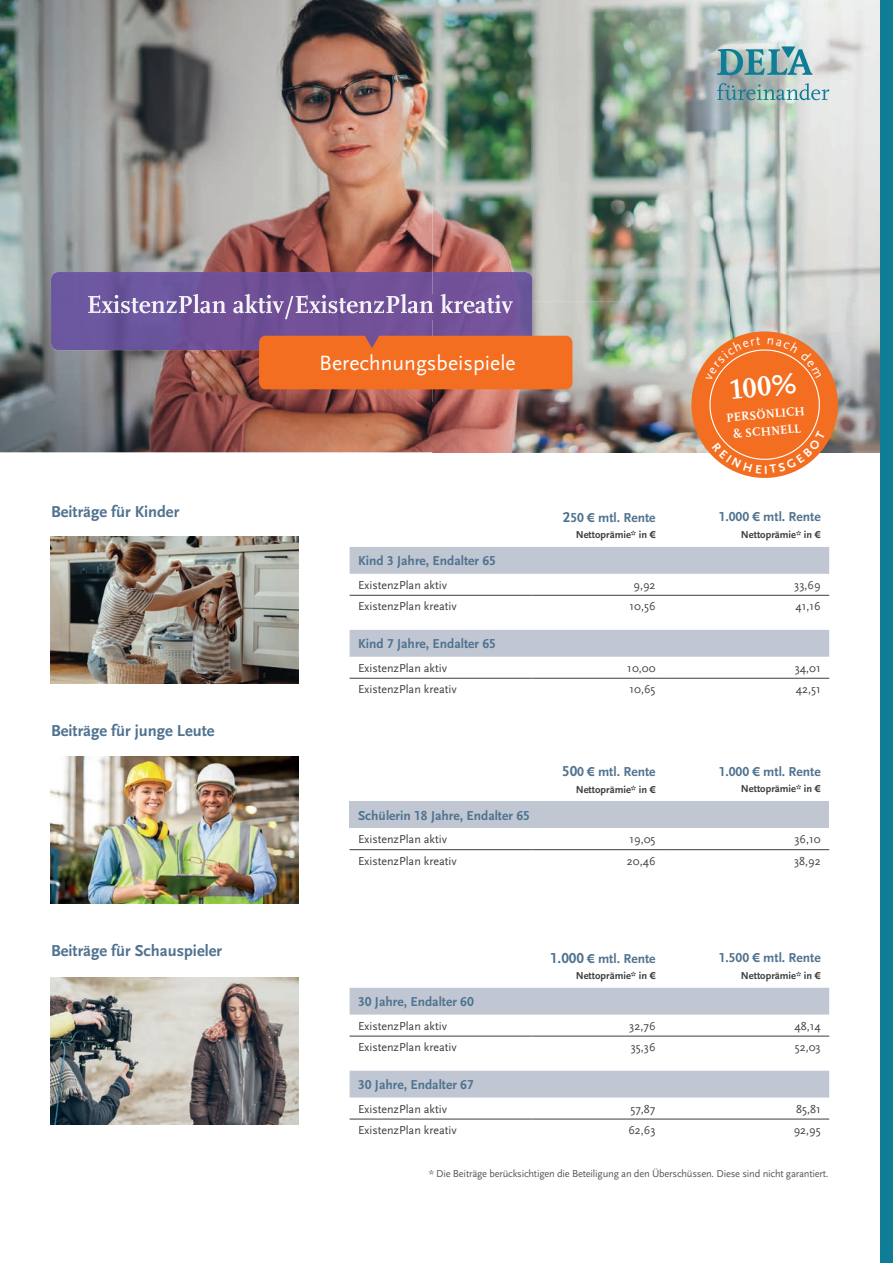
<style>
.page{position:relative;width:893px;height:1263px;background:#fff}
.page>*{position:absolute;margin:0;border:0;box-sizing:border-box;transform-origin:0 0}
.t1{font:700 29.25px "Scala OT";color:#fff}
.t2{font:21.6px "Scala Sans";color:#fff}
.t3{font:16.5px "Scala Sans Bold LF";color:#4f728f}
.t4{font:13.5px "Scala Sans Bold LF";color:#4f728f}
.t5{font:700 12.3px/17px "Scala OT";color:#fff;text-align:center}
.t6{font:12px "Scala Sans";color:#3e3e3f}
.t7{font:10.5px "Scala Sans Bold LF";color:#3e3e3f}
.t8{font:10.5px "Scala Sans";letter-spacing:-.02em;color:#57585a}
.s1{font-size:15px}
</style>
<div class="page">
<img style="left:0;top:0;width:432px;height:452px">
<img style="left:432px;top:0;width:398px;height:201px">
<img style="left:830px;top:0;width:50px;height:452px">
<img style="left:432px;top:201px;width:100px;height:71px">
<img style="left:532px;top:201px;width:299px;height:201px">
<img style="left:432px;top:389px;width:100px;height:13px">
<img style="left:432px;top:402px;width:256px;height:50px">
<svg style="left:717px;top:46px;width:95px;height:29px;background:#7eaeb5"></svg>
<svg style="left:717px;top:83px;width:113px;height:17px;background:#94b5b8"></svg>
<svg style="left:350px;top:547px;width:479px;height:110px"></svg>
<hr style="left:350px;top:678px;width:181px;height:1px;background:#3e3e3f">
<hr style="left:531px;top:678px;width:133px;height:1px;background:#3e3e3f">
<hr style="left:664px;top:678px;width:165px;height:1px;background:#3e3e3f">
<hr style="left:350px;top:595px;width:181px;height:1px;background:#3e3e3f">
<hr style="left:531px;top:595px;width:133px;height:1px;background:#3e3e3f">
<hr style="left:664px;top:595px;width:165px;height:1px;background:#3e3e3f">
<img style="left:50px;top:536px;width:248px;height:147px">
<div style="left:350px;top:801px;width:479px;height:27px;background:#c0c7d3"></div>
<hr style="left:350px;top:849px;width:181px;height:1px;background:#3e3e3f">
<hr style="left:531px;top:849px;width:133px;height:1px;background:#3e3e3f">
<hr style="left:664px;top:849px;width:165px;height:1px;background:#3e3e3f">
<img style="left:50px;top:756px;width:248px;height:147px">
<svg style="left:350px;top:988px;width:479px;height:109px"></svg>
<hr style="left:350px;top:1119px;width:181px;height:1px;background:#3e3e3f">
<hr style="left:531px;top:1119px;width:133px;height:1px;background:#3e3e3f">
<hr style="left:664px;top:1119px;width:165px;height:1px;background:#3e3e3f">
<hr style="left:350px;top:1036px;width:181px;height:1px;background:#3e3e3f">
<hr style="left:531px;top:1036px;width:133px;height:1px;background:#3e3e3f">
<hr style="left:664px;top:1036px;width:165px;height:1px;background:#3e3e3f">
<img style="left:50px;top:978px;width:248px;height:147px">
<img style="left:51px;top:272px;width:481px;height:78px">
<div style="left:259px;top:336px;width:313px;height:53px;background:#f36e21"></div>
<img style="left:88px;top:294px;width:344px;height:25px">
<img style="left:432px;top:294px;width:81px;height:25px">
<div style="left:880px;top:0;width:13px;height:1263px;background:#107d97"></div>
<svg style="left:688px;top:328px;width:153px;height:150px;background:#ea8b53"></svg>
<h3 class="t3" style="left:51px;top:502px;width:130px">Beiträge für Kinder</h3>
<h3 class="t3" style="left:51px;top:722px;width:165px">Beiträge für junge Leute</h3>
<h2 class="t2" style="left:319px;top:352px;width:198px">Berechnungsbeispiele</h2>
<p class="t4" style="left:563px;top:510px;width:94px"><span class="s1">2</span>50 € mtl. Rente</p>
<p class="t7" style="left:576px;top:529px;width:81px">Nettoprämie* in €</p>
<h1 class="t1" style="left:729px;top:373px;width:68px;rotate:-5deg">100%</h1>
<p class="t5" style="left:726px;top:409px;width:80px;rotate:-5deg">PERSÖNLICH &amp; SCHNELL</p>
<p class="t4" style="left:719px;top:510px;width:104px">1.000 € mtl. Rente</p>
<p class="t7" style="left:741px;top:529px;width:81px">Nettoprämie* in €</p>
<p class="t4" style="left:358px;top:554px;width:139px">Kind 3 Jahre, Endalter 65</p>
<p class="t6" style="left:358px;top:578px;width:91px">ExistenzPlan aktiv</p>
<p class="t6" style="left:633px;top:578px;width:24px">9,92</p>
<p class="t6" style="left:794px;top:578px;width:28px">33,69</p>
<p class="t6" style="left:358px;top:600px;width:100px">ExistenzPlan kreativ</p>
<p class="t6" style="left:629px;top:600px;width:28px">10,56</p>
<p class="t6" style="left:795px;top:600px;width:27px">41,16</p>
<p class="t4" style="left:358px;top:637px;width:139px">Kind 7 Jahre, Endalter 65</p>
<p class="t6" style="left:358px;top:661px;width:91px">ExistenzPlan aktiv</p>
<p class="t6" style="left:627px;top:661px;width:30px">10,00</p>
<p class="t6" style="left:795px;top:661px;width:28px">34,01</p>
<p class="t6" style="left:358px;top:683px;width:100px">ExistenzPlan kreativ</p>
<p class="t6" style="left:629px;top:683px;width:28px">10,65</p>
<p class="t6" style="left:796px;top:683px;width:26px">42,51</p>
<p class="t4" style="left:562px;top:765px;width:95px"><span class="s1">50</span>0 € mtl. Rente</p>
<p class="t7" style="left:576px;top:784px;width:81px">Nettoprämie* in €</p>
<p class="t4" style="left:719px;top:764px;width:104px">1.000 € mtl. Rente</p>
<p class="t7" style="left:741px;top:783px;width:81px">Nettoprämie* in €</p>
<p class="t4" style="left:358px;top:808px;width:173px">Schülerin 18 Jahre, Endalter 65</p>
<p class="t6" style="left:358px;top:833px;width:91px">ExistenzPlan aktiv</p>
<p class="t6" style="left:629px;top:833px;width:28px">19,05</p>
<p class="t6" style="left:794px;top:833px;width:28px">36,10</p>
<p class="t6" style="left:358px;top:854px;width:100px">ExistenzPlan kreativ</p>
<p class="t6" style="left:627px;top:854px;width:30px">20,46</p>
<p class="t6" style="left:794px;top:854px;width:28px">38,92</p>
<h3 class="t3" style="left:51px;top:941px;width:172px">Beiträge für Schauspieler</h3>
<p class="t4" style="left:550px;top:951px;width:107px"><span class="s1">1.000</span> € mtl. Rente</p>
<p class="t7" style="left:576px;top:970px;width:81px">Nettoprämie* in €</p>
<p class="t4" style="left:719px;top:950px;width:104px">1.500 € mtl. Rente</p>
<p class="t7" style="left:741px;top:970px;width:81px">Nettoprämie* in €</p>
<p class="t4" style="left:358px;top:994px;width:117px">30 Jahre, Endalter 60</p>
<p class="t6" style="left:358px;top:1019px;width:91px">ExistenzPlan aktiv</p>
<p class="t6" style="left:629px;top:1019px;width:28px">32,76</p>
<p class="t6" style="left:794px;top:1019px;width:28px">48,14</p>
<p class="t6" style="left:358px;top:1041px;width:100px">ExistenzPlan kreativ</p>
<p class="t6" style="left:631px;top:1041px;width:26px">35,36</p>
<p class="t6" style="left:795px;top:1041px;width:27px">52,03</p>
<p class="t4" style="left:358px;top:1077px;width:117px">30 Jahre, Endalter 67</p>
<p class="t6" style="left:358px;top:1102px;width:91px">ExistenzPlan aktiv</p>
<p class="t6" style="left:630px;top:1102px;width:27px">57,87</p>
<p class="t6" style="left:796px;top:1102px;width:26px">85,81</p>
<p class="t6" style="left:358px;top:1124px;width:100px">ExistenzPlan kreativ</p>
<p class="t6" style="left:628px;top:1124px;width:29px">62,63</p>
<p class="t6" style="left:794px;top:1124px;width:28px">92,95</p>
<p class="t8" style="left:429px;top:1168px;width:401px">* Die Beiträge berücksichtigen die Beteiligung an den Überschüssen. Diese sind nicht garantiert.</p>
</div>
